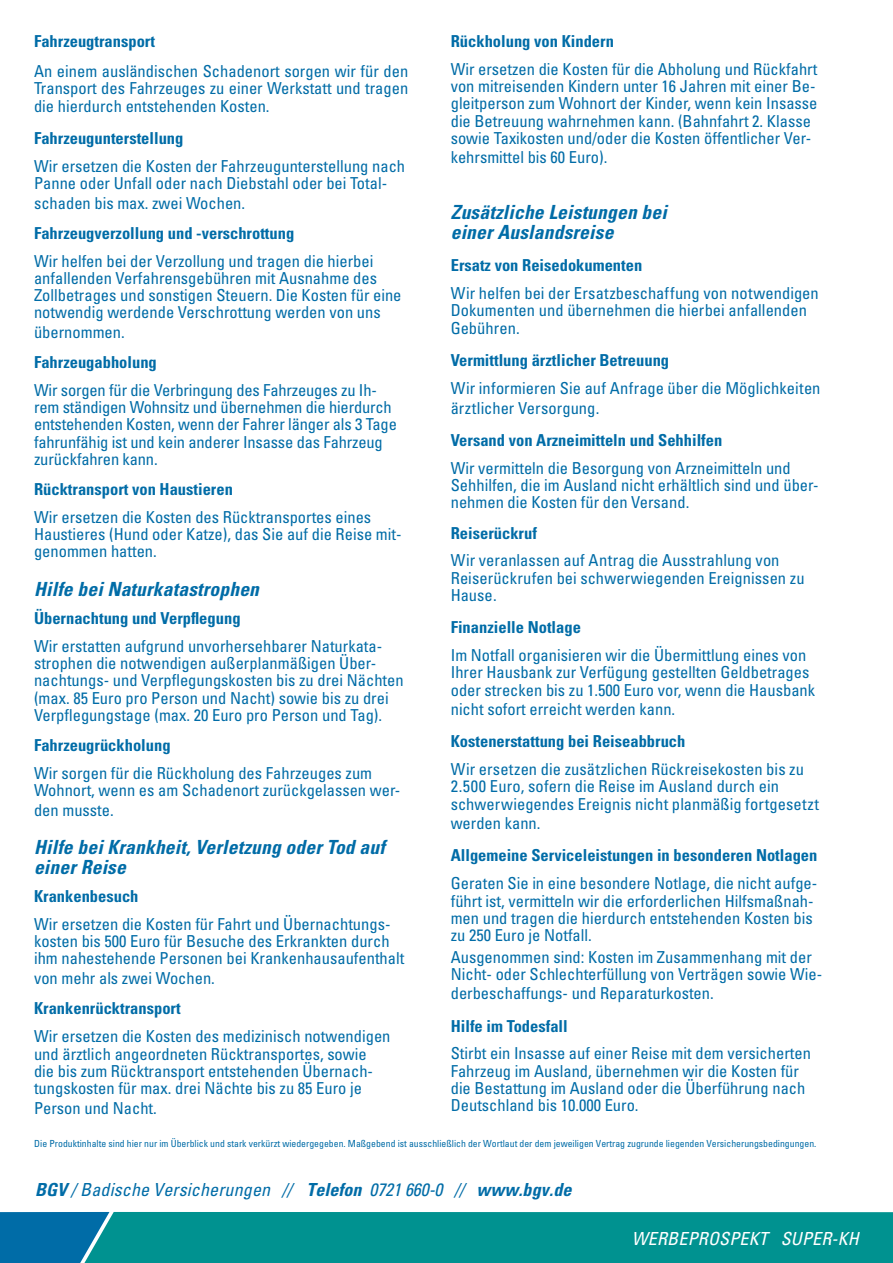
<style>
.page{position:relative;width:893px;height:1263px;background:#fff}
.page>*{position:absolute;margin:0;border:0;box-sizing:border-box;transform-origin:0 0}
.t1{font:italic 700 condensed 19.5px/19.5px "Univers LT";letter-spacing:.01em;color:#006ca7}
.t2{font:italic condensed 18px "Univers LT";letter-spacing:.01em;color:#006ca7}
.t3{font:italic condensed 18px "Univers LT";letter-spacing:.01em;color:#fff}
.t4{font:condensed 16.5px/17.2px "Univers LT";color:#006ca7}
.t5{font:700 condensed 16.5px "Univers LT";color:#006ca7}
.t6{font:condensed 9.75px "Univers LT";color:#006ca7}
.s1{font-weight:700}
</style>
<div class="page">
<svg style="left:0;top:1212px;width:893px;height:51px;background:#018e93"></svg>
<p class="t5" style="left:451px;top:31px;width:165px">Rückholung von Kindern</p>
<p class="t4" style="left:451px;top:60px;width:368px">Wir ersetzen die Kosten für die Abholung und Rückfahrt von mitreisenden Kindern unter 16 Jahren mit einer Be&shy;gleitperson zum Wohnort der Kinder, wenn kein Insasse die Betreuung wahrnehmen kann. (Bahnfahrt 2. Klasse sowie Taxikosten und/oder die Kosten öffentlicher Ver-</p>
<p class="t4" style="left:451px;top:149px;width:158px">kehrsmittel bis 60 Euro).</p>
<p class="t1" style="left:451px;top:202px;width:218px">Zusätzliche Leistungen bei einer Auslandsreise</p>
<p class="t5" style="left:451px;top:255px;width:193px">Ersatz von Reisedokumenten</p>
<p class="t4" style="left:451px;top:284px;width:369px">Wir helfen bei der Ersatzbeschaffung von notwendigen<br>Dokumenten und übernehmen die hierbei anfallenden<br>Gebühren.</p>
<p class="t5" style="left:451px;top:350px;width:220px">Vermittlung ärztlicher Betreuung</p>
<p class="t4" style="left:451px;top:378px;width:371px;line-height:19.5px">Wir informieren Sie auf Anfrage über die Möglichkeiten ärztlicher Versorgung.</p>
<p class="t5" style="left:451px;top:430px;width:273px">Versand von Arzneimitteln und Sehhilfen</p>
<p class="t4" style="left:451px;top:459px;width:369px">Wir vermitteln die Besorgung von Arzneimitteln und<br>Sehhilfen, die im Ausland nicht erhältlich sind und über&shy;nehmen die Kosten für den Versand.</p>
<p class="t5" style="left:451px;top:522px;width:88px">Reiserückruf</p>
<p class="t4" style="left:451px;top:552px;width:355px">Wir veranlassen auf Antrag die Ausstrahlung von<br>Reiserückrufen bei schwerwiegenden Ereignissen zu<br>Hause.</p>
<p class="t5" style="left:451px;top:617px;width:132px">Finanzielle Notlage</p>
<p class="t4" style="left:451px;top:646px;width:366px">Im Notfall organisieren wir die Übermittlung eines von<br>Ihrer Hausbank zur Verfügung gestellten Geldbetrages oder strecken bis zu 1.500 Euro vor, wenn die Hausbank</p>
<p class="t4" style="left:451px;top:700px;width:226px">nicht sofort erreicht werden kann.</p>
<p class="t5" style="left:451px;top:731px;width:236px">Kostenerstattung bei Reiseabbruch</p>
<p class="t4" style="left:451px;top:760px;width:370px">Wir ersetzen die zusätzlichen Rückreisekosten bis zu<br>2.500 Euro, sofern die Reise im Ausland durch ein schwerwiegendes Ereignis nicht planmäßig fortgesetzt</p>
<p class="t4" style="left:451px;top:814px;width:91px">werden kann.</p>
<p class="t5" style="left:451px;top:845px;width:368px">Allgemeine Serviceleistungen in besonderen Notlagen</p>
<p class="t4" style="left:451px;top:874px;width:368px">Geraten Sie in eine besondere Notlage, die nicht aufge&shy;führt ist, vermitteln wir die erforderlichen Hilfsmaßnah&shy;men und tragen die hierdurch entstehenden Kosten bis zu 250 Euro je Notfall.</p>
<p class="t4" style="left:451px;top:948px;width:373px">Ausgenommen sind: Kosten im Zusammenhang mit der<br>Nicht- oder Schlechterfüllung von Verträgen sowie Wie-</p>
<p class="t4" style="left:451px;top:984px;width:265px">derbeschaffungs- und Reparaturkosten.</p>
<p class="t5" style="left:451px;top:1015px;width:119px">Hilfe im Todesfall</p>
<p class="t4" style="left:451px;top:1045px;width:362px">Stirbt ein Insasse auf einer Reise mit dem versicherten Fahrzeug im Ausland, übernehmen wir die Kosten für die Bestattung im Ausland oder die Überführung nach Deutschland bis 10.000 Euro.</p>
<p class="t6" style="left:34px;top:1137px;width:783px">Die Produktinhalte sind hier nur im Überblick und stark verkürzt wiedergegeben. Maßgebend ist ausschließlich der Wortlaut der dem jeweiligen Vertrag zugrunde liegenden Versicherungsbedingungen.</p>
<p class="t2" style="left:35px;top:1178px;width:538px"><span class="s1">BGV</span> / Badische Versicherungen // <span class="s1">Telefon</span> 0721 660-0 // <span class="s1">www.bgv.de</span></p>
<p class="t5" style="left:34px;top:31px;width:122px">Fahrzeugtransport</p>
<p class="t4" style="left:34px;top:62px;width:376px;text-align:justify">An einem ausländischen Schadenort sorgen wir für den Transport des Fahrzeuges zu einer Werkstatt und tragen die hierdurch entstehenden Kosten.</p>
<p class="t5" style="left:34px;top:128px;width:151px">Fahrzeugunterstellung</p>
<p class="t4" style="left:34px;top:157px;width:373px">Wir ersetzen die Kosten der Fahrzeugunterstellung nach<br>Panne oder Unfall oder nach Diebstahl oder bei Total-</p>
<p class="t4" style="left:34px;top:194px;width:213px">schaden bis max. zwei Wochen.</p>
<p class="t5" style="left:34px;top:223px;width:262px">Fahrzeugverzollung und -verschrottung</p>
<p class="t4" style="left:34px;top:252px;width:369px">Wir helfen bei der Verzollung und tragen die hierbei anfallenden Verfahrensgebühren mit Ausnahme des Zollbetrages und sonstigen Steuern. Die Kosten für eine notwendig werdende Verschrottung werden von uns</p>
<p class="t4" style="left:34px;top:323px;width:92px">übernommen.</p>
<p class="t5" style="left:34px;top:352px;width:124px">Fahrzeugabholung</p>
<p class="t4" style="left:34px;top:381px;width:364px">Wir sorgen für die Verbringung des Fahrzeuges zu Ih&shy;rem ständigen Wohnsitz und übernehmen die hierdurch entstehenden Kosten, wenn der Fahrer länger als 3 Tage fahrunfähig ist und kein anderer Insasse das Fahrzeug zurückfahren kann.</p>
<p class="t5" style="left:34px;top:479px;width:200px">Rücktransport von Haustieren</p>
<p class="t4" style="left:34px;top:508px;width:369px">Wir ersetzen die Kosten des Rücktransportes eines<br>Haustieres (Hund oder Katze), das Sie auf die Reise mit&shy;genommen hatten.</p>
<p class="t1" style="left:34px;top:579px;width:226px">Hilfe bei Naturkatastrophen</p>
<p class="t5" style="left:34px;top:608px;width:208px">Übernachtung und Verpflegung</p>
<p class="t4" style="left:34px;top:637px;width:371px">Wir erstatten aufgrund unvorhersehbarer Naturkata&shy;strophen die notwendigen außerplanmäßigen Über&shy;nachtungs- und Verpflegungskosten bis zu drei Nächten (max. 85 Euro pro Person und Nacht) sowie bis zu drei Verpflegungstage (max. 20 Euro pro Person und Tag).</p>
<p class="t5" style="left:34px;top:735px;width:138px">Fahrzeugrückholung</p>
<p class="t4" style="left:34px;top:764px;width:368px">Wir sorgen für die Rückholung des Fahrzeuges zum<br>Wohnort, wenn es am Schadenort zurückgelassen wer-</p>
<p class="t4" style="left:34px;top:801px;width:81px">den musste.</p>
<p class="t1" style="left:34px;top:837px;width:352px">Hilfe bei Krankheit, Verletzung oder Tod auf einer Reise</p>
<p class="t5" style="left:34px;top:886px;width:106px">Krankenbesuch</p>
<p class="t4" style="left:34px;top:915px;width:372px">Wir ersetzen die Kosten für Fahrt und Übernachtungs&shy;kosten bis 500 Euro für Besuche des Erkrankten durch ihm nahestehende Personen bei Krankenhausaufenthalt</p>
<p class="t4" style="left:34px;top:969px;width:182px">von mehr als zwei Wochen.</p>
<p class="t5" style="left:34px;top:998px;width:148px">Krankenrücktransport</p>
<p class="t4" style="left:34px;top:1028px;width:358px">Wir ersetzen die Kosten des medizinisch notwendigen und ärztlich angeordneten Rücktransportes, sowie die bis zum Rücktransport entstehenden Übernach&shy;tungskosten für max. drei Nächte bis zu 85 Euro je</p>
<p class="t4" style="left:34px;top:1099px;width:124px">Person und Nacht.</p>
<p class="t3" style="left:632px;top:1227px;width:229px">werbeprospekt Super-KH</p>
</div>
